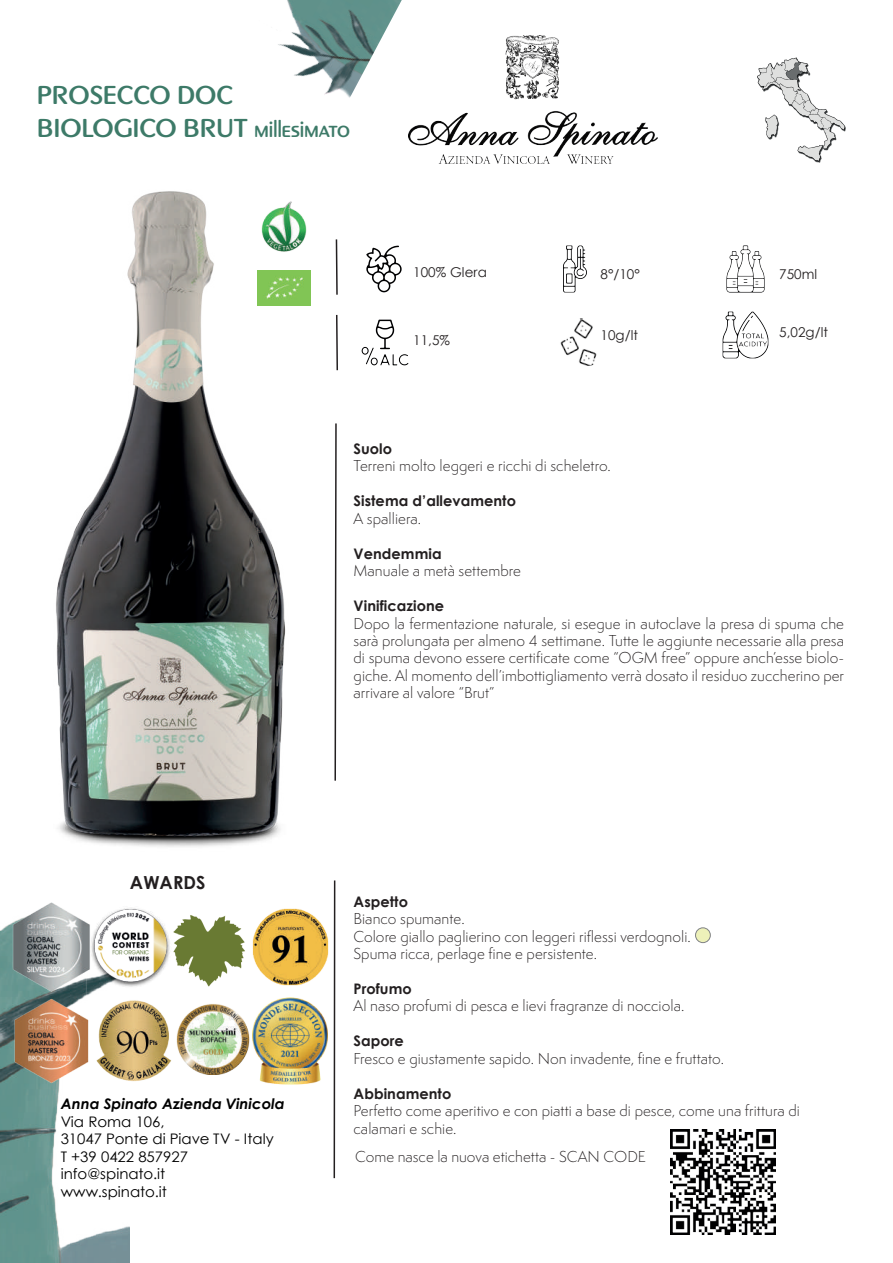
<style>
.page{position:relative;width:893px;height:1263px;background:#fff}
.page>*{position:absolute;margin:0;border:0;box-sizing:border-box;transform-origin:0 0}
.t1{font:500 27px/32.4px "Pinot Grigio Modern";letter-spacing:.005em;color:#3d7a68}
.t2{font:700 18px "Century Gothic";letter-spacing:.005em;color:#231f20}
.t3{font:300 14.55px/17.4px "Semplicita Pro";letter-spacing:.005em;color:#231f20}
.t4{font:14.55px/17.4px "Century Gothic";color:#000001}
.t5{font:700 14.55px "Century Gothic";letter-spacing:.005em;color:#231f20}
.t6{font:italic 700 14.55px "Century Gothic";color:#000001}
.t7{font:13.5px "Century Gothic";letter-spacing:.005em;color:#231f20}
.s1{font-size:21px}
</style>
<div class="page">
<img style="left:560px;top:318px;width:37px;height:48px">
<img style="left:722px;top:312px;width:47px;height:47px">
<img style="left:563px;top:245px;width:24px;height:47px">
<img style="left:757px;top:57px;width:89px;height:106px">
<hr style="left:334px;top:880px;width:1px;height:298px;background:#231f20">
<img style="left:726px;top:245px;width:39px;height:47px">
<img style="left:543px;top:36px;width:115px;height:127px">
<img style="left:0;top:1070px;width:130px;height:193px">
<div style="left:695px;top:928px;width:15px;height:15px;background:#edf1b9;border-radius:50%"></div>
<div style="left:695px;top:928px;width:15px;height:15px;border:1px solid #808285;border-radius:50%"></div>
<img style="left:671px;top:1129px;width:105px;height:105px">
<img style="left:259px;top:1070px;width:62px;height:15px">
<img style="left:194px;top:1070px;width:38px;height:5px">
<img style="left:98px;top:1070px;width:65px;height:12px">
<img style="left:5px;top:1070px;width:93px;height:18px">
<img style="left:0;top:0;width:543px;height:1070px">
<img style="left:2px;top:898px;width:99px;height:98px">
<h1 class="t1" style="left:37px;top:80px;width:314px">PROSECCO DOC<br>BIOLOGICO BRUT <span class="s1">millesimato</span></h1>
<p class="t7" style="left:413px;top:263px;width:75px">100% Glera</p>
<p class="t7" style="left:413px;top:331px;width:38px">11,5%</p>
<p class="t7" style="left:600px;top:264px;width:41px">8°/10°</p>
<p class="t7" style="left:779px;top:264px;width:40px">750ml</p>
<p class="t7" style="left:600px;top:326px;width:39px">10g/lt</p>
<p class="t7" style="left:779px;top:323px;width:50px">5,02g/lt</p>
<p class="t5" style="left:354px;top:438px;width:40px">Suolo</p>
<p class="t3" style="left:354px;top:457px;width:259px">Terreni molto leggeri e ricchi di scheletro.</p>
<p class="t5" style="left:354px;top:490px;width:164px">Sistema d’allevamento</p>
<p class="t3" style="left:354px;top:510px;width:69px">A spalliera.</p>
<p class="t5" style="left:354px;top:542px;width:90px">Vendemmia</p>
<p class="t3" style="left:354px;top:562px;width:169px">Manuale a metà settembre</p>
<p class="t5" style="left:354px;top:595px;width:92px">Vinificazione</p>
<p class="t3" style="left:354px;top:614px;width:492px;text-align:justify">Dopo la fermentazione naturale, si esegue in autoclave la presa di spuma che sarà prolungata per almeno 4 settimane. Tutte le aggiunte necessarie alla presa di spuma devono essere certificate come “OGM free” oppure anch’esse biolo&shy;giche. Al momento dell’imbottigliamento verrà dosato il residuo zuccherino per arrivare al valore “Brut”</p>
<p class="t2" style="left:130px;top:869px;width:77px">AWARDS</p>
<p class="t6" style="left:61px;top:1093px;width:226px">Anna Spinato Azienda Vinicola</p>
<p class="t4" style="left:61px;top:1112px;width:215px">Via Roma 106,<br>31047 Ponte di Piave TV - Italy<br>T +39 0422 857927 info@spinato.it www.spinato.it</p>
<p class="t5" style="left:354px;top:890px;width:56px">Aspetto</p>
<p class="t3" style="left:354px;top:910px;width:339px">Bianco spumante.<br>Colore giallo paglierino con leggeri riflessi verdognoli.<br>Spuma ricca, perlage fine e persistente.</p>
<p class="t5" style="left:354px;top:978px;width:60px">Profumo</p>
<p class="t3" style="left:354px;top:997px;width:332px">Al naso profumi di pesca e lievi fragranze di nocciola.</p>
<p class="t5" style="left:354px;top:1030px;width:52px">Sapore</p>
<p class="t3" style="left:354px;top:1050px;width:372px">Fresco e giustamente sapido. Non invadente, fine e fruttato.</p>
<p class="t5" style="left:354px;top:1082px;width:99px">Abbinamento</p>
<p class="t3" style="left:354px;top:1102px;width:448px">Perfetto come aperitivo e con piatti a base di pesce, come una frittura di calamari e schie.</p>
<p class="t3" style="left:355px;top:1147px;width:292px">Come nasce la nuova etichetta - SCAN CODE</p>
</div>
